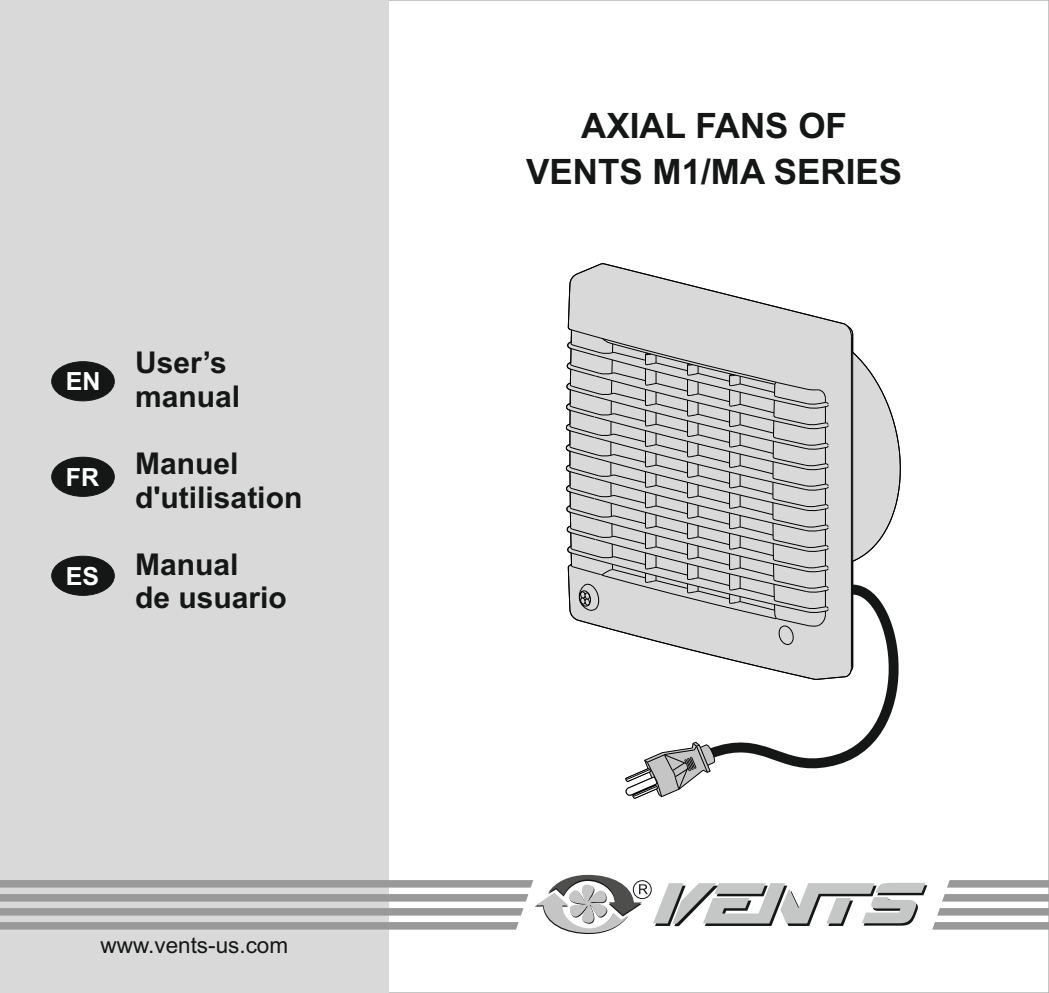
<style>
.page{position:relative;width:1049px;height:993px;background:#fff}
.page>*{position:absolute;margin:0;border:0;box-sizing:border-box;transform-origin:0 0}
.t1{font:700 35px/45.8px "Arial";color:#151616;text-align:center}
.t2{font:700 30px/33.5px "Arial";color:#151616}
.t3{font:700 25px "Arial";color:#fff}
.t4{font:22.5px "Arial";color:#151616}
</style>
<div class="page">
<div style="left:0;top:0;width:389px;height:992px;background:#d9d9da"></div>
<svg style="left:0;top:868px;width:1049px;height:81px"></svg>
<svg style="left:566px;top:263px;width:335px;height:390px"></svg>
<svg style="left:698px;top:579px;width:203px;height:190px"></svg>
<svg style="left:625px;top:741px;width:92px;height:57px"></svg>
<div style="left:51px;top:555px;width:64px;height:40px;background:#151616;border:1px solid #151616;border-radius:50%"></div>
<div style="left:51px;top:361px;width:64px;height:40px;background:#151616;border:1px solid #151616;border-radius:50%"></div>
<div style="left:51px;top:457px;width:64px;height:39px;background:#151616;border:1px solid #151616;border-radius:50%"></div>
<p class="t3" style="left:66px;top:372px;width:36px">EN</p>
<p class="t3" style="left:66px;top:467px;width:35px">FR</p>
<p class="t3" style="left:66px;top:566px;width:35px">ES</p>
<p class="t2" style="left:135px;top:349px;width:107px">User’s manual</p>
<p class="t2" style="left:135px;top:449px;width:169px">Manuel d'utilisation</p>
<p class="t2" style="left:135px;top:550px;width:153px">Manual<br>de usuario</p>
<p class="t4" style="left:101px;top:936px;width:189px">www.vents-us.com</p>
<p class="t1" style="left:526px;top:106px;width:377px">AXIAL FANS OF<br>VENTS M1/MA SERIES</p>
</div>
